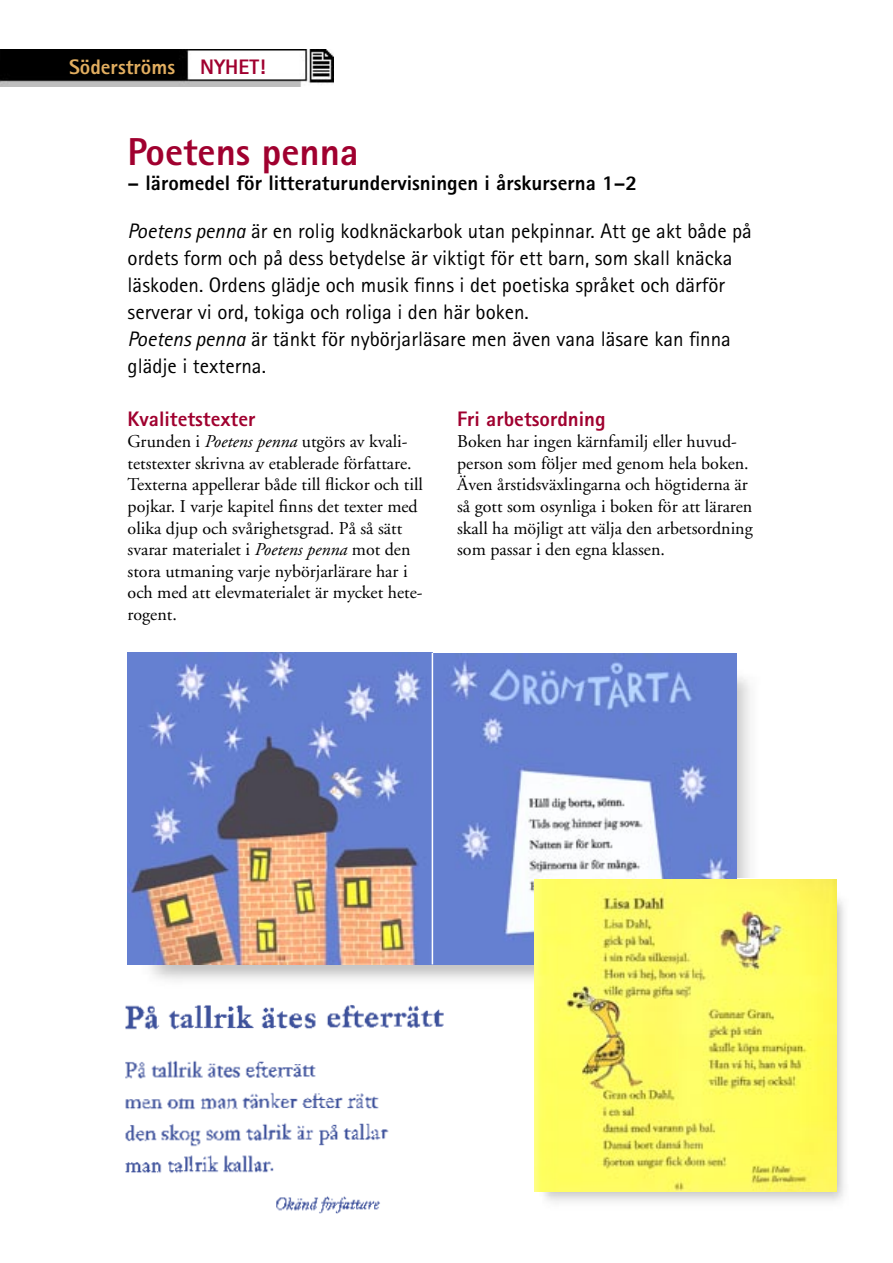
<style>
.page{position:relative;width:893px;height:1263px;background:#fff}
.page>*{position:absolute;margin:0;border:0;box-sizing:border-box;transform-origin:0 0}
.bokens_namn{font:800 39px "Rotis Sans Serif";color:#a0002f}
.ingress{font:21px/27px "Rotis Sans Serif";color:#000}
.underrubrik{font:800 21px "Rotis Sans Serif";color:#000}
.underrubrik-2{font:800 21px "Rotis Sans Serif";color:#a0002f}
.t1{font:800 21px "Rotis Sans Serif";color:#e2ae60}
.brödtext{font:18px/21.6px "Adobe Garamond";color:#000}
.s1{color:#a0002f}
.s2{font-style:italic}
</style>
<div class="page">
<img style="left:0;top:49px;width:333px;height:38px">
<img style="left:150px;top:657px;width:600px;height:332px">
<img style="left:535px;top:879px;width:309px;height:323px">
<img style="left:128px;top:653px;width:608px;height:312px">
<img style="left:535px;top:879px;width:301px;height:312px">
<img style="left:125px;top:1005px;width:319px;height:209px">
<hr style="left:432px;top:653px;width:1px;height:311px;background:#fff">
<p class="t1" style="left:69px;top:54px;width:198px">Söderströms <span class="s1">NYHET!</span></p>
<p class="bokens_namn" style="left:128px;top:127px;width:233px">Poetens penna</p>
<p class="underrubrik" style="left:128px;top:169px;width:511px">– läromedel för litteraturundervisningen i årskurserna 1–2</p>
<p class="ingress" style="left:128px;top:218px;width:626px"><span class="s2">Poetens penna</span> är en rolig kodknäckarbok utan pekpinnar. Att ge akt både på ordets form och på dess betydelse är viktigt för ett barn, som skall knäcka läskoden. Ordens glädje och musik finns i det poetiska språket och därför serverar vi ord, tokiga och roliga i den här boken.</p>
<p class="ingress" style="left:128px;top:326px;width:605px"><span class="s2">Poetens penna</span> är tänkt för nybörjarläsare men även vana läsare kan finna glädje i texterna.</p>
<p class="underrubrik-2" style="left:128px;top:405px;width:129px">Kvalitetstexter</p>
<p class="brödtext" style="left:128px;top:431px;width:297px">Grunden i <span class="s2">Poetens penna</span> utgörs av kvali&shy;tetstexter skrivna av etablerade författare.<br>Texterna appellerar både till flickor och till pojkar. I varje kapitel finns det texter med olika djup och svårighetsgrad. På så sätt svarar materialet i <span class="s2">Poetens penna</span> mot den stora utmaning varje nybörjarlärare har i och med att elevmaterialet är mycket hete&shy;rogent.</p>
<p class="underrubrik-2" style="left:457px;top:405px;width:150px">Fri arbetsordning</p>
<p class="brödtext" style="left:457px;top:431px;width:297px">Boken har ingen kärnfamilj eller huvud&shy;person som följer med genom hela boken.<br>Även årstidsväxlingarna och högtiderna är så gott som osynliga i boken för att läraren skall ha möjligt att välja den arbetsordning som passar i den egna klassen.</p>
</div>
